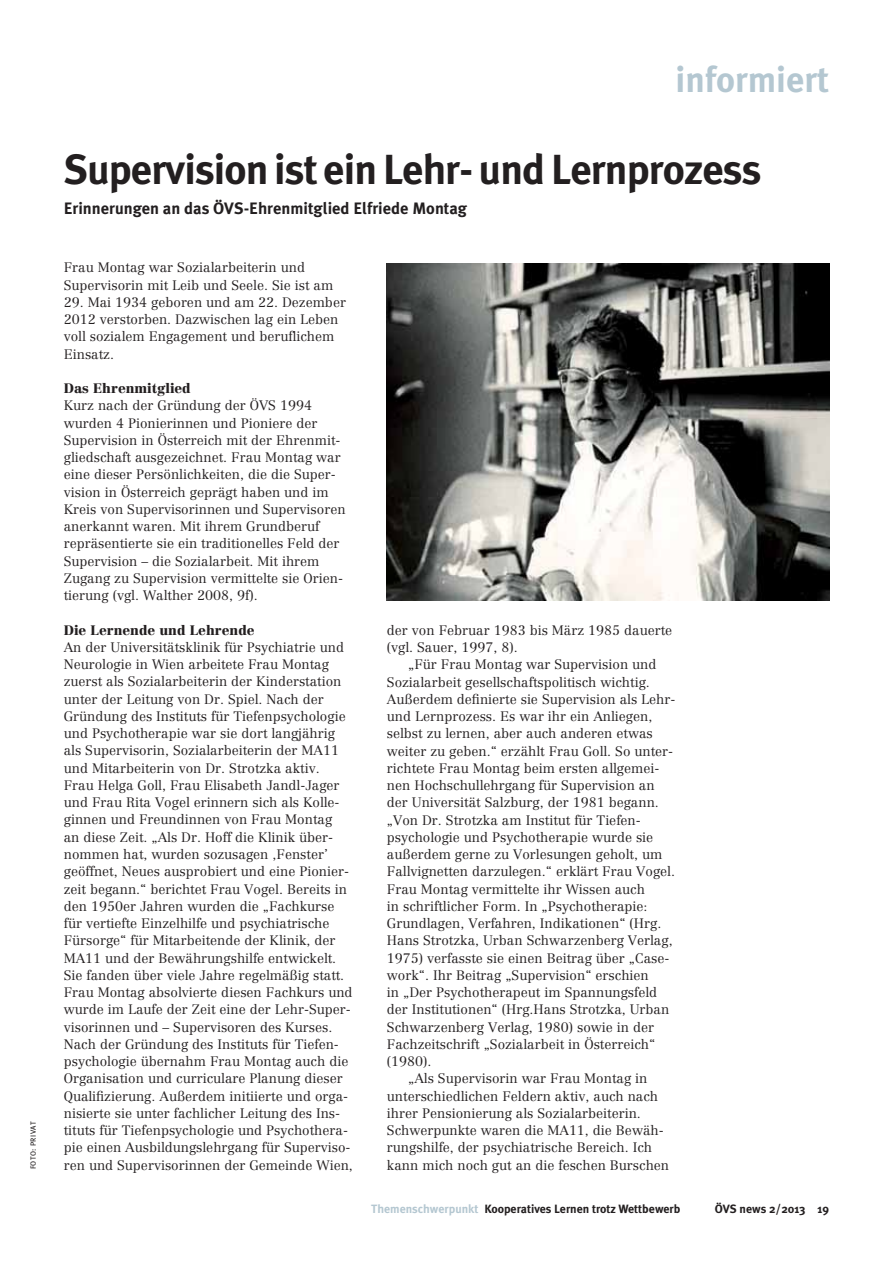
<style>
.page{position:relative;width:893px;height:1263px;background:#fff}
.page>*{position:absolute;margin:0;border:0;box-sizing:border-box;transform-origin:0 0}
.t1{font:700 42px "Meta Plus";letter-spacing:-.02em;color:#231f20}
.t2{font:700 36px "Meta Plus";color:#b4c7d1}
.t3{font:700 16.5px "Meta Plus";color:#231f20}
.t4{font:300 13.5px/17.2px "Centennial LT Std";color:#231f20}
.t5{font:900 13.5px "Centennial LT Std";color:#231f20}
.t6{font:700 12px "Meta Plus";color:#231f20}
.t7{font:7.5px "Meta Plus";color:#231f20}
.s1{color:#b4c7d1}
</style>
<div class="page">
<img style="left:387px;top:263px;width:442px;height:337px">
<p class="t7" style="left:29px;top:1169px;width:50px;rotate:-90deg">FOTO: Privat</p>
<h2 class="t2" style="left:676px;top:58px;width:155px">informiert</h2>
<h1 class="t1" style="left:64px;top:145px;width:699px">Supervision ist ein Lehr- und Lernprozess</h1>
<p class="t3" style="left:64px;top:199px;width:405px">Erinnerungen an das ÖVS-Ehrenmitglied Elfriede Montag</p>
<p class="t4" style="left:64px;top:259px;width:271px">Frau Montag war Sozialarbeiterin und<br>Supervisorin mit Leib und Seele. Sie ist am</p>
<p class="t4" style="left:64px;top:293px;width:284px">29. Mai 1934 geboren und am 22. Dezember 2012 verstorben. Dazwischen lag ein Leben voll sozialem Engagement und beruflichem Einsatz.</p>
<p class="t5" style="left:64px;top:380px;width:128px">Das Ehrenmitglied</p>
<p class="t4" style="left:64px;top:397px;width:283px">Kurz nach der Gründung der ÖVS 1994 wurden 4 Pionierinnen und Pioniere der Supervision in Österreich mit der Ehrenmit&shy;gliedschaft ausgezeichnet. Frau Montag war eine dieser Persönlichkeiten, die die Super&shy;vision in Österreich geprägt haben und im Kreis von Supervisorinnen und Supervisoren anerkannt waren. Mit ihrem Grundberuf repräsentierte sie ein traditionelles Feld der Supervision – die Sozialarbeit. Mit ihrem Zugang zu Supervision vermittelte sie Orien&shy;tierung (vgl. Walther 2008, 9f).</p>
<p class="t5" style="left:64px;top:621px;width:192px">Die Lernende und Lehrende</p>
<p class="t4" style="left:64px;top:639px;width:291px">An der Universitätsklinik für Psychiatrie und Neurologie in Wien arbeitete Frau Montag zuerst als Sozialarbeiterin der Kinderstation unter der Leitung von Dr. Spiel. Nach der Gründung des Instituts für Tiefenpsychologie und Psychotherapie war sie dort langjährig als Supervisorin, Sozialarbeiterin der MA11 und Mitarbeiterin von Dr. Strotzka aktiv.<br>Frau Helga Goll, Frau Elisabeth Jandl-Jager und Frau Rita Vogel erinnern sich als Kolle&shy;ginnen und Freundinnen von Frau Montag<br>an diese Zeit. „Als Dr. Hoff die Klinik über&shy;nommen hat, wurden sozusagen ‚Fenster’ geöffnet, Neues ausprobiert und eine Pionier&shy;zeit begann.“ berichtet Frau Vogel. Bereits in den 1950er Jahren wurden die „Fachkurse für vertiefte Einzelhilfe und psychiatrische Fürsorge“ für Mitarbeitende der Klinik, der MA11 und der Bewährungshilfe entwickelt.<br>Sie fanden über viele Jahre regelmäßig statt.<br>Frau Montag absolvierte diesen Fachkurs und wurde im Laufe der Zeit eine der Lehr-Super&shy;visorinnen und – Supervisoren des Kurses.<br>Nach der Gründung des Instituts für Tiefen&shy;psychologie übernahm Frau Montag auch die Organisation und curriculare Planung dieser Qualifizierung. Außerdem initiierte und orga&shy;nisierte sie unter fachlicher Leitung des Ins&shy;tituts für Tiefenpsychologie und Psychothera&shy;pie einen Ausbildungslehrgang für Superviso&shy;ren und Supervisorinnen der Gemeinde Wien,</p>
<p class="t4" style="left:387px;top:621px;width:287px">der von Februar 1983 bis März 1985 dauerte (vgl. Sauer, 1997, 8).</p>
<p class="t4" style="left:408px;top:656px;width:250px">„Für Frau Montag war Supervision und</p>
<p class="t4" style="left:387px;top:673px;width:264px">Sozialarbeit gesellschaftspolitisch wichtig.</p>
<p class="t4" style="left:387px;top:690px;width:290px">Außerdem definierte sie Supervision als Lehr-</p>
<p class="t4" style="left:387px;top:708px;width:267px">und Lernprozess. Es war ihr ein Anliegen,</p>
<p class="t4" style="left:387px;top:725px;width:267px">selbst zu lernen, aber auch anderen etwas</p>
<p class="t4" style="left:387px;top:742px;width:288px">weiter zu geben.“ erzählt Frau Goll. So unter-</p>
<p class="t4" style="left:387px;top:759px;width:274px">richtete Frau Montag beim ersten allgemei-</p>
<p class="t4" style="left:387px;top:777px;width:269px">nen Hochschullehrgang für Supervision an</p>
<p class="t4" style="left:387px;top:794px;width:273px">der Universität Salzburg, der 1981 begann.</p>
<p class="t4" style="left:387px;top:811px;width:255px">„Von Dr. Strotzka am Institut für Tiefen-</p>
<p class="t4" style="left:387px;top:828px;width:268px">psychologie und Psychotherapie wurde sie</p>
<p class="t4" style="left:387px;top:846px;width:277px">außerdem gerne zu Vorlesungen geholt, um</p>
<p class="t4" style="left:387px;top:863px;width:290px">Fallvignetten darzulegen.“ erklärt Frau Vogel.</p>
<p class="t4" style="left:387px;top:880px;width:259px">Frau Montag vermittelte ihr Wissen auch</p>
<p class="t4" style="left:387px;top:897px;width:262px">in schriftlicher Form. In „Psychotherapie:</p>
<p class="t4" style="left:387px;top:915px;width:276px">Grundlagen, Verfahren, Indikationen“ (Hrg.</p>
<p class="t4" style="left:387px;top:932px;width:287px">Hans Strotzka, Urban Schwarzenberg Verlag,</p>
<p class="t4" style="left:387px;top:949px;width:284px">1975) verfasste sie einen Beitrag über „Case-</p>
<p class="t4" style="left:387px;top:966px;width:263px">work“. Ihr Beitrag „Supervision“ erschien</p>
<p class="t4" style="left:387px;top:984px;width:272px">in „Der Psychotherapeut im Spannungsfeld</p>
<p class="t4" style="left:387px;top:1001px;width:284px">der Institutionen“ (Hrg.Hans Strotzka, Urban</p>
<p class="t4" style="left:387px;top:1018px;width:269px">Schwarzenberg Verlag, 1980) sowie in der</p>
<p class="t4" style="left:387px;top:1035px;width:270px">Fachzeitschrift „Sozialarbeit in Österreich“</p>
<p class="t4" style="left:387px;top:1053px;width:46px">(1980).</p>
<p class="t4" style="left:408px;top:1070px;width:241px">„Als Supervisorin war Frau Montag in</p>
<p class="t4" style="left:387px;top:1087px;width:273px">unterschiedlichen Feldern aktiv, auch nach</p>
<p class="t4" style="left:387px;top:1104px;width:256px">ihrer Pensionierung als Sozialarbeiterin.</p>
<p class="t4" style="left:387px;top:1122px;width:278px">Schwerpunkte waren die MA11, die Bewäh-</p>
<p class="t4" style="left:387px;top:1139px;width:267px">rungshilfe, der psychiatrische Bereich. Ich</p>
<p class="t4" style="left:387px;top:1156px;width:284px">kann mich noch gut an die feschen Burschen</p>
<p class="t6" style="left:371px;top:1202px;width:311px"><span class="s1">Themenschwerpunkt</span> Kooperatives Lernen trotz Wettbewerb</p>
<p class="t6" style="left:715px;top:1202px;width:116px">ÖVS news 2/2013 19</p>
</div>
